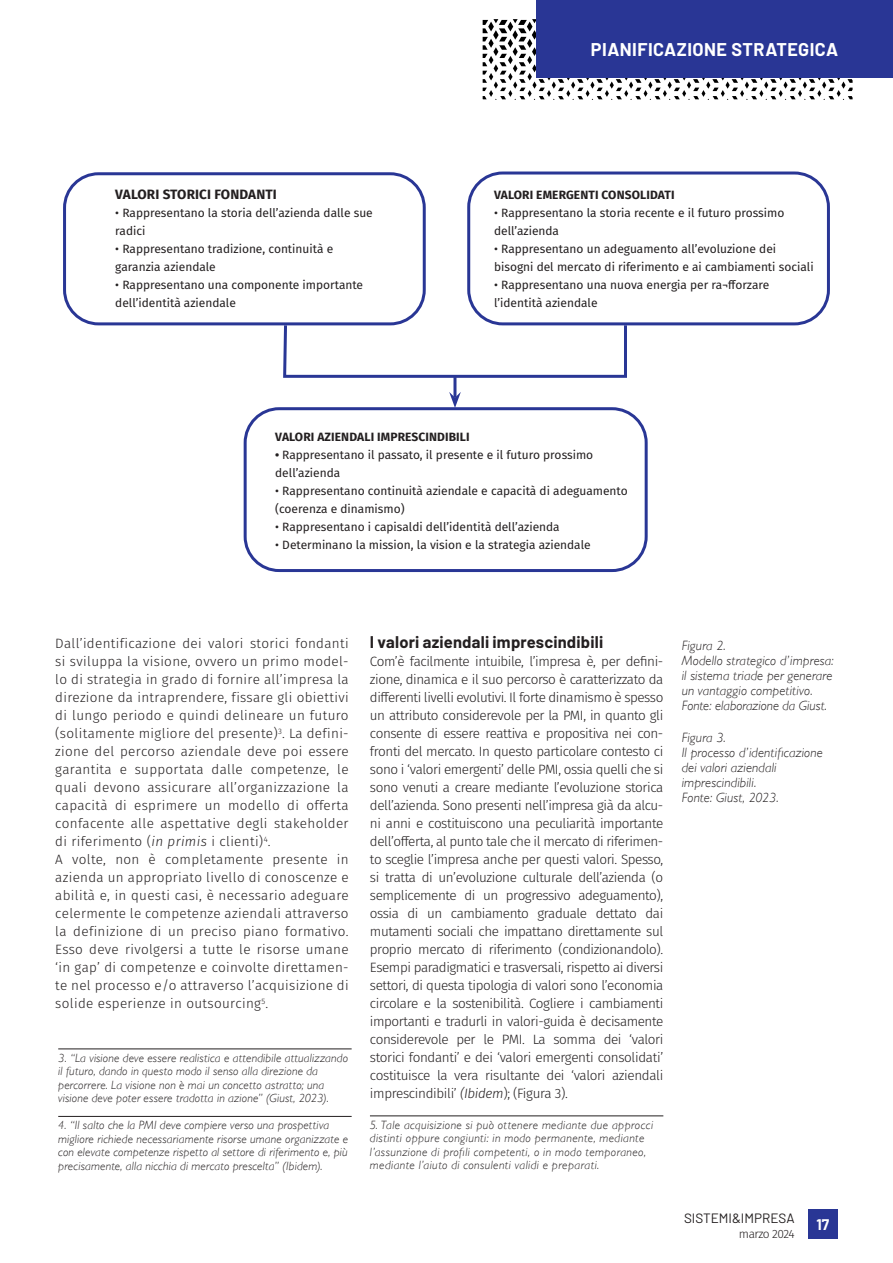
<style>
.page{position:relative;width:893px;height:1263px;background:#fff}
.page>*{position:absolute;margin:0;border:0;box-sizing:border-box;transform-origin:0 0}
.t1{font:700 18px "Barlow";letter-spacing:.025em;color:#fff}
.PARAGRAFO{font:700 16.5px "Barlow";letter-spacing:.01em;color:#231f20}
.t2{font:700 15px "Barlow";color:#fff}
.PARAGRAFO-2{font:300 13.5px/18px "Fira Sans";letter-spacing:.025em;color:#231f20;text-align:justify}
.DIDA_SX{font:italic 300 13.5px/15px "Gill Sans";letter-spacing:.01em;color:#231f20}
.PARAGRAFO-3{font:700 13.5px "Fira Sans";letter-spacing:.01em;color:#231f20}
.t3{font:13.5px "Barlow";color:#231f20}
.PARAGRAFO-4{font:12px/18px "Fira Sans";color:#231f20}
.NOTE{font:italic 300 12px/13.5px "Gill Sans";letter-spacing:.02em;color:#231f20}
.PARAGRAFO-5{font:700 12px "Fira Sans";letter-spacing:.01em;color:#231f20}
.t4{font:300 12px "Fira Sans";letter-spacing:-.04em;color:#231f20}
.s1{font-weight:700}
.s2{font-style:italic}
</style>
<div class="page">
<svg style="left:483px;top:19px;width:370px;height:81px"></svg>
<div style="left:808px;top:1209px;width:30px;height:30px;background:#293695"></div>
<div style="left:536px;top:0;width:357px;height:77px;background:#293695"></div>
<div style="left:63px;top:172px;width:363px;height:153px;border:3px solid #293695;border-radius:34px"></div>
<div style="left:467px;top:171px;width:363px;height:154px;border:3px solid #293695;border-radius:34px"></div>
<div style="left:244px;top:407px;width:404px;height:165px;border:3px solid #293695;border-radius:34px"></div>
<svg style="left:282px;top:322px;width:346px;height:57px"></svg>
<hr style="left:453px;top:377px;width:3px;height:21px;background:#293695">
<svg style="left:449px;top:392px;width:12px;height:16px"></svg>
<hr style="left:58px;top:1049px;width:294px;height:1px;background:#231f20">
<hr style="left:58px;top:1116px;width:294px;height:1px;background:#231f20">
<hr style="left:370px;top:1115px;width:293px;height:1px;background:#231f20">
<p class="PARAGRAFO-3" style="left:115px;top:183px;width:163px">VALORI STORICI FONDANTI</p>
<p class="PARAGRAFO-4" style="left:115px;top:204px;width:259px">• Rappresentano la storia dell’azienda dalle sue radici</p>
<p class="PARAGRAFO-4" style="left:115px;top:240px;width:219px">• Rappresentano tradizione, continuità e garanzia aziendale</p>
<p class="PARAGRAFO-4" style="left:115px;top:276px;width:249px">• Rappresentano una componente importante dell’identità aziendale</p>
<p class="t1" style="left:591px;top:36px;width:249px">PIANIFICAZIONE STRATEGICA</p>
<p class="PARAGRAFO-5" style="left:494px;top:185px;width:182px">VALORI EMERGENTI CONSOLIDATI</p>
<p class="PARAGRAFO-4" style="left:494px;top:204px;width:292px">• Rappresentano la storia recente e il futuro prossimo dell’azienda</p>
<p class="PARAGRAFO-4" style="left:494px;top:240px;width:321px">• Rappresentano un adeguamento all’evoluzione dei bisogni del mercato di riferimento e ai cambiamenti sociali</p>
<p class="PARAGRAFO-4" style="left:494px;top:276px;width:277px">• Rappresentano una nuova energia per ra¬fforzare l’identità aziendale</p>
<p class="PARAGRAFO-5" style="left:275px;top:426px;width:196px">VALORI AZIENDALI IMPRESCINDIBILI</p>
<p class="PARAGRAFO-4" style="left:275px;top:445px;width:320px"><span class="s1">•</span> Rappresentano il passato, il presente e il futuro prossimo dell’azienda</p>
<p class="PARAGRAFO-4" style="left:275px;top:481px;width:354px">• Rappresentano continuità aziendale e capacità di adeguamento (coerenza e dinamismo)</p>
<p class="PARAGRAFO-4" style="left:275px;top:517px;width:286px">• Rappresentano i capisaldi dell’identità dell’azienda</p>
<p class="PARAGRAFO-4" style="left:275px;top:535px;width:317px">• Determinano la mission, la vision e la strategia aziendale</p>
<p class="PARAGRAFO" style="left:370px;top:630px;width:235px">I valori aziendali imprescindibili</p>
<p class="PARAGRAFO-2" style="left:370px;top:652px;width:295px">Com’è facilmente intuibile, l’impresa è, per defini&shy;zione, dinamica e il suo percorso è caratterizzato da differenti livelli evolutivi. Il forte dinamismo è spesso un attributo considerevole per la PMI, in quanto gli consente di essere reattiva e propositiva nei con&shy;fronti del mercato. In questo particolare contesto ci sono i ‘valori emergenti’ delle PMI, ossia quelli che si sono venuti a creare mediante l’evoluzione storica dell’azienda. Sono presenti nell’impresa già da alcu&shy;ni anni e costituiscono una peculiarità importante dell’offerta, al punto tale che il mercato di riferimen&shy;to sceglie l’impresa anche per questi valori. Spesso, si tratta di un’evoluzione culturale dell’azienda (o semplicemente di un progressivo adeguamento), ossia di un cambiamento graduale dettato dai mutamenti sociali che impattano direttamente sul proprio mercato di riferimento (condizionandolo).<br>Esempi paradigmatici e trasversali, rispetto ai diversi settori, di questa tipologia di valori sono l’economia circolare e la sostenibilità. Cogliere i cambiamenti importanti e tradurli in valori-guida è decisamente considerevole per le PMI. La somma dei ‘valori storici fondanti’ e dei ‘valori emergenti consolidati’ costituisce la vera risultante dei ‘valori aziendali imprescindibili’ <span class="s2">(Ibidem</span>); (Figura 3).</p>
<p class="PARAGRAFO-2" style="left:55px;top:634px;width:295px">Dall’identificazione dei valori storici fondanti si sviluppa la visione, ovvero un primo model&shy;lo di strategia in grado di fornire all’impresa la direzione da intraprendere, fissare gli obiettivi di lungo periodo e quindi delineare un futuro (solitamente migliore del presente)<sup>3</sup>. La defini&shy;zione del percorso aziendale deve poi essere garantita e supportata dalle competenze, le quali devono assicurare all’organizzazione la capacità di esprimere un modello di offerta confacente alle aspettative degli stakeholder di riferimento (<span class="s2">in primis</span> i clienti)<sup>4</sup>.</p>
<p class="PARAGRAFO-2" style="left:55px;top:850px;width:295px">A volte, non è completamente presente in azienda un appropriato livello di conoscenze e abilità e, in questi casi, è necessario adeguare celermente le competenze aziendali attraverso la definizione di un preciso piano formativo.<br>Esso deve rivolgersi a tutte le risorse umane ‘in gap’ di competenze e coinvolte direttamen&shy;te nel processo e/o attraverso l’acquisizione di solide esperienze in outsourcing<sup>5</sup>.</p>
<p class="NOTE" style="left:58px;top:1051px;width:291px">3. “La visione deve essere realistica e attendibile attualizzando il futuro, dando in questo modo il senso alla direzione da percorrere. La visione non è mai un concetto astratto; una visione deve poter essere tradotta in azione” (Giust, 2023).</p>
<p class="NOTE" style="left:58px;top:1119px;width:291px">4. “Il salto che la PMI deve compiere verso una prospettiva migliore richiede necessariamente risorse umane organizzate e con elevate competenze rispetto al settore di riferimento e, più precisamente, alla nicchia di mercato prescelta” (Ibidem).</p>
<p class="NOTE" style="left:370px;top:1118px;width:285px">5. Tale acquisizione si può ottenere mediante due approcci distinti oppure congiunti: in modo permanente, mediante l’assunzione di profili competenti, o in modo temporaneo, mediante l’aiuto di consulenti validi e preparati.</p>
<p class="DIDA_SX" style="left:682px;top:638px;width:153px">Figura 2.<br>Modello strategico d’impresa: il sistema triade per generare un vantaggio competitivo.</p>
<p class="DIDA_SX" style="left:682px;top:698px;width:147px">Fonte: elaborazione da Giust.</p>
<p class="DIDA_SX" style="left:682px;top:730px;width:143px">Figura 3.<br>Il processo d’identificazione dei valori aziendali imprescindibili.</p>
<p class="DIDA_SX" style="left:682px;top:790px;width:99px">Fonte: Giust, 2023.</p>
<p class="t3" style="left:684px;top:1209px;width:112px">SISTEMI&amp;IMPRESA</p>
<p class="t4" style="left:739px;top:1225px;width:57px">marzo 2024</p>
<p class="t2" style="left:816px;top:1213px;width:14px">17</p>
</div>
